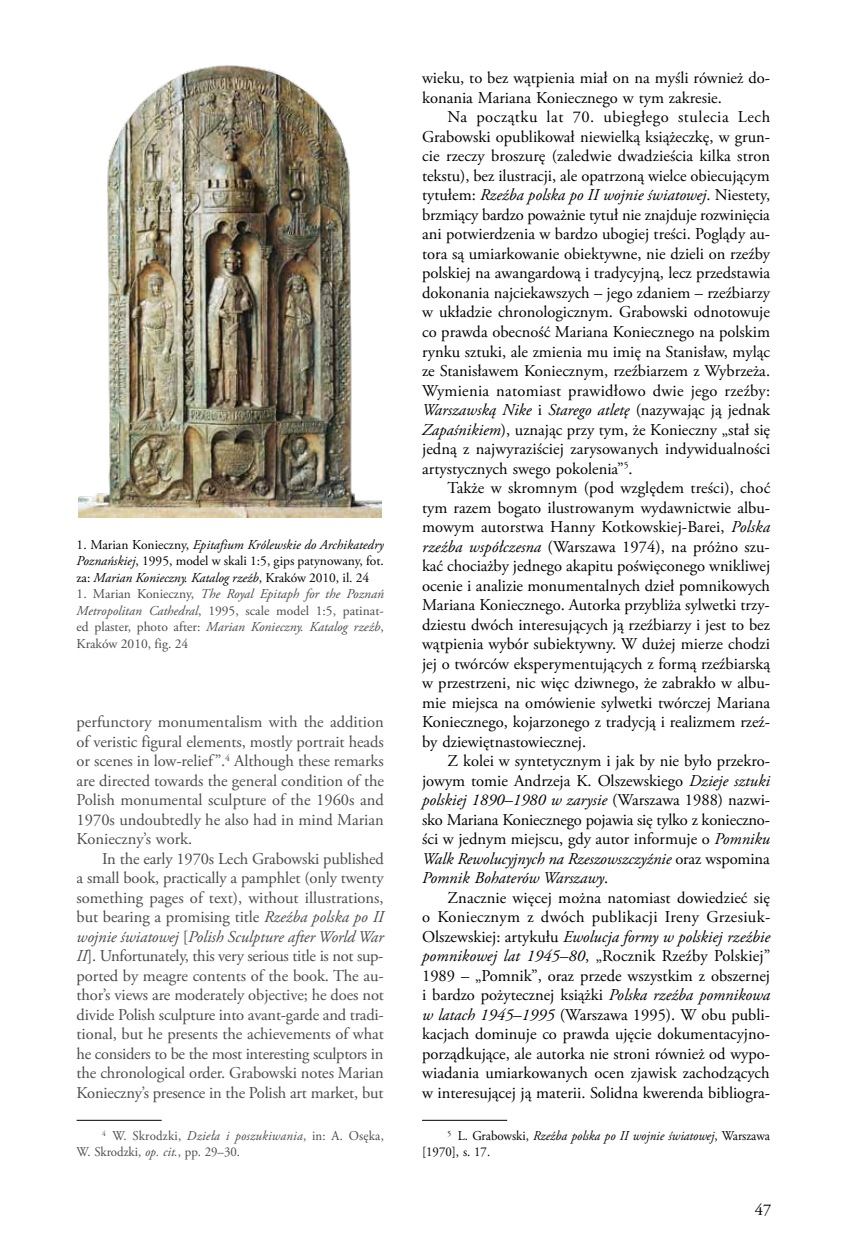
<style>
.page{position:relative;width:851px;height:1255px;background:#fff}
.page>*{position:absolute;margin:0;border:0;box-sizing:border-box;transform-origin:0 0}
.t1{font:16.5px/19.5px "Adobe Garamond Pro";color:#000;text-align:justify}
.t2{font:16.5px/19.5px "Adobe Garamond Pro";letter-spacing:-.005em;color:#4b4b4d;text-align:justify}
.t3{font:13.5px/16.5px "Adobe Garamond Pro";color:#4b4b4d;text-align:justify}
.t4{font:13.5px/16.5px "Adobe Garamond Pro";color:#000;text-align:justify}
.t5{font:13.5px/15.9px "Adobe Garamond Pro";color:#4b4b4d;scale:.95 1}
.t6{font:13.5px/15.9px "Adobe Garamond Pro";color:#000;scale:.95 1}
.s1{font-style:italic}
</style>
<div class="page">
<hr style="left:77px;top:1119px;width:85px;height:1px;background:#000">
<hr style="left:422px;top:1119px;width:85px;height:1px;background:#000">
<img style="left:79px;top:65px;width:302px;height:453px">
<p class="t4" style="left:77px;top:536px;width:309px">1. Marian Konieczny, <span class="s1">Epitafium Królewskie do Archikatedry Poznańskiej</span>, 1995, model w skali 1:5, gips patynowany, fot. za: <span class="s1">Marian Konieczny. Katalog rzeźb</span>, Kraków 2010, il. 24</p>
<p class="t3" style="left:77px;top:586px;width:309px">1. Marian Konieczny, <span class="s1">The Royal Epitaph for the Poznań Metropolitan Cathedral</span>, 1995, scale model 1:5, patinat&shy;ed plaster, photo after: <span class="s1">Marian Konieczny. Katalog rzeźb</span>, Kraków 2010, fig. 24</p>
<p class="t2" style="left:77px;top:712px;width:309px">perfunctory monumentalism with the addition of veristic figural elements, mostly portrait heads or scenes in low-relief”.<sup>4</sup> Although these remarks are directed towards the general condition of the Polish monumental sculpture of the 1960s and 1970s undoubtedly he also had in mind Marian Konieczny’s work.</p>
<p class="t2" style="left:77px;top:849px;width:309px;text-indent:26px">In the early 1970s Lech Grabowski published a small book, practically a pamphlet (only twenty something pages of text), without illustrations, but bearing a promising title <span class="s1">Rzeźba polska po II wojnie światowej</span> [<span class="s1">Polish Sculpture after World War II</span>]. Unfortunately, this very serious title is not sup&shy;ported by meagre contents of the book. The au&shy;thor’s views are moderately objective; he does not divide Polish sculpture into avant-garde and tradi&shy;tional, but he presents the achievements of what he considers to be the most interesting sculptors in the chronological order. Grabowski notes Marian Konieczny’s presence in the Polish art market, but</p>
<p class="t5" style="left:77px;top:1128px;width:325px;text-indent:26px"><sup>4</sup> W. Skrodzki, <span class="s1">Dzieła i poszukiwania</span>, in: A. Osęka,<br>W. Skrodzki, <span class="s1">op. cit.</span>, pp. 29–30.</p>
<p class="t1" style="left:422px;top:69px;width:349px">wieku, to bez wątpienia miał on na myśli również do&shy;konania Mariana Koniecznego w tym zakresie.</p>
<p class="t1" style="left:422px;top:108px;width:350px;text-indent:26px">Na początku lat 70. ubiegłego stulecia Lech Grabowski opublikował niewielką książeczkę, w grun&shy;cie rzeczy broszurę (zaledwie dwadzieścia kilka stron tekstu), bez ilustracji, ale opatrzoną wielce obiecującym tytułem: <span class="s1">Rzeźba polska po II wojnie światowej</span>. Niestety, brzmiący bardzo poważnie tytuł nie znajduje rozwinięcia ani potwierdzenia w bardzo ubogiej treści. Poglądy au&shy;tora są umiarkowanie obiektywne, nie dzieli on rzeźby polskiej na awangardową i tradycyjną, lecz przedstawia dokonania najciekawszych – jego zdaniem – rzeźbiarzy w układzie chronologicznym. Grabowski odnotowuje co prawda obecność Mariana Koniecznego na polskim rynku sztuki, ale zmienia mu imię na Stanisław, myląc ze Stanisławem Koniecznym, rzeźbiarzem z Wybrzeża.<br>Wymienia natomiast prawidłowo dwie jego rzeźby:<br><span class="s1">Warszawską Nike</span> i <span class="s1">Starego atletę</span> (nazywając ją jednak <span class="s1">Zapaśnikiem</span>), uznając przy tym, że Konieczny „stał się jedną z najwyraziściej zarysowanych indywidualności artystycznych swego pokolenia”<sup>5</sup>.</p>
<p class="t1" style="left:422px;top:478px;width:349px;text-indent:26px">Także w skromnym (pod względem treści), choć tym razem bogato ilustrowanym wydawnictwie albu&shy;mowym autorstwa Hanny Kotkowskiej-Barei, <span class="s1">Polska rzeźba współczesna</span> (Warszawa 1974), na próżno szu&shy;kać chociażby jednego akapitu poświęconego wnikliwej ocenie i analizie monumentalnych dzieł pomnikowych Mariana Koniecznego. Autorka przybliża sylwetki trzy&shy;dziestu dwóch interesujących ją rzeźbiarzy i jest to bez wątpienia wybór subiektywny. W dużej mierze chodzi jej o twórców eksperymentujących z formą rzeźbiarską w przestrzeni, nic więc dziwnego, że zabrakło w albu&shy;mie miejsca na omówienie sylwetki twórczej Mariana Koniecznego, kojarzonego z tradycją i realizmem rzeź&shy;by dziewiętnastowiecznej.</p>
<p class="t1" style="left:422px;top:751px;width:349px;text-indent:26px">Z kolei w syntetycznym i jak by nie było przekro&shy;jowym tomie Andrzeja K. Olszewskiego <span class="s1">Dzieje sztuki polskiej 1890–1980 w zarysie</span> (Warszawa 1988) nazwi&shy;sko Mariana Koniecznego pojawia się tylko z konieczno&shy;ści w jednym miejscu, gdy autor informuje o <span class="s1">Pomniku Walk Rewolucyjnych na Rzeszowszczyźnie</span> oraz wspomina <span class="s1">Pomnik Bohaterów Warszawy</span>.</p>
<p class="t1" style="left:422px;top:888px;width:350px;text-indent:26px">Znacznie więcej można natomiast dowiedzieć się o Koniecznym z dwóch publikacji Ireny Grzesiuk-Olszewskiej: artykułu <span class="s1">Ewolucja formy w polskiej rzeźbie pomnikowej lat 1945–80</span>, „Rocznik Rzeźby Polskiej” 1989 – „Pomnik”, oraz przede wszystkim z obszernej i bardzo pożytecznej książki <span class="s1">Polska rzeźba pomnikowa w latach 1945–1995</span> (Warszawa 1995). W obu publi&shy;kacjach dominuje co prawda ujęcie dokumentacyjno&shy;porządkujące, ale autorka nie stroni również od wypo&shy;wiadania umiarkowanych ocen zjawisk zachodzących w interesującej ją materii. Solidna kwerenda bibliogra-</p>
<p class="t6" style="left:422px;top:1128px;width:368px;text-indent:26px"><sup>5</sup> L. Grabowski, <span class="s1">Rzeźba polska po II wojnie światowej</span>, Warszawa [1970], s. 17.</p>
<p class="t1" style="left:754px;top:1200px;width:18px">47</p>
</div>
